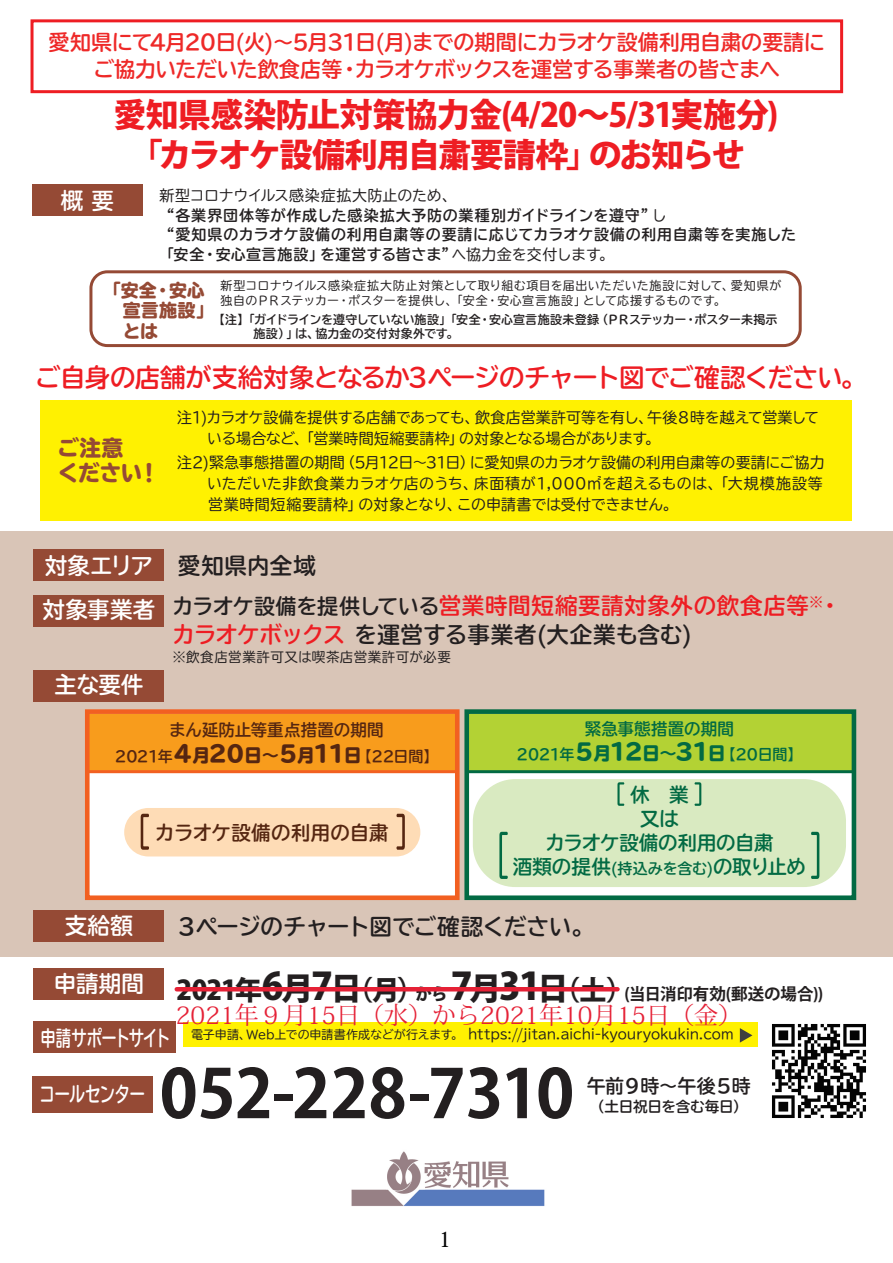
<style>
.page{position:relative;width:893px;height:1263px;background:#fff}
.page>*{position:absolute;margin:0;border:0;box-sizing:border-box;transform-origin:0 0}
.t1{font:700 66.6px "Koz Go Pr 6 N";letter-spacing:-.005em;color:#231f20}
.t2{font:800 33px/39.6px "Koz Go Pr 6 N";letter-spacing:-.03em;color:#ee1d23;text-align:center}
.t3{font:800 27px "Koz Go Pr 6 N";letter-spacing:-.04em;color:#231f20}
.t4{font:700 25.5px "TBUDR Go Std";letter-spacing:-.04em;color:#ee1d23}
.t5{font:24px "Koz Min Pr 6 N";color:#e52136}
.t6{font:700 22.5px/28.5px "TBUDR Go Std";letter-spacing:.02em;color:#ee1d23}
.t7{font:700 22.5px "TBUDR Go Std";letter-spacing:-.01em;color:#231f20}
.t8{font:700 22.5px "TBUDR Go Std";letter-spacing:.005em;color:#fff}
.t9{font:800 21.9px/24.6px "TBUDR Go Std";letter-spacing:-.01em;color:#954a35}
.t10{font:700 21px/27px "TBUDR Go Std";letter-spacing:-.02em;color:#ee2928;text-align:center}
.t11{font:700 21px "TBUDR Go Std";letter-spacing:-.06em;color:#fff;scale:.75 1}
.t12{font:500 21px "Koz Min Pr 6 N";color:#030303}
.t13{font:700 19.5px/24px "TBUDR Go Std";letter-spacing:-.015em;color:#026a43;text-align:center}
.t14{font:700 19.5px "TBUDR Go Std";letter-spacing:.01em;color:#552611}
.t15{font:700 19.05px "TBUDR Go Std";letter-spacing:-.075em;color:#231f20}
.t16{font:800 18px/20.2px "TBUDR Go Std";letter-spacing:.005em;color:#954a35}
.t17{font:700 16.5px "Koz Go Pr 6 N";letter-spacing:-.005em;color:#231f20}
.t18{font:700 16.5px "TBUDR Go Std";color:#552611}
.t19{font:700 16.5px "TBUDR Go Std";letter-spacing:.01em;color:#026a43}
.t20{font:15px/21px "TBUDR Go Std";letter-spacing:-.005em;color:#231f20}
.t21{font:700 15px/19.5px "TBUDR Go Std";letter-spacing:.045em;color:#231f20}
.t22{font:700 15px "TBUDR Go Std";letter-spacing:-.05em;color:#552611}
.t23{font:700 15px "TBUDR Go Std";letter-spacing:-.045em;color:#026a43}
.t24{font:700 14.55px "TBUDR Go Std";letter-spacing:-.02em;color:#231f20}
.t25{font:13.5px "TBUDR Go Std";letter-spacing:.005em;color:#231f20}
.t26{font:13.5px "TBUDR Go Std";letter-spacing:.03em;color:#231f20}
.t27{font:12px/15px "TBUDR Go Std";letter-spacing:.025em;color:#231f20}
.t28{font:700 12px/13.5px "TBUDR Go Std";letter-spacing:-.005em;color:#231f20}
.s1{font-weight:400}
.s2{font-size:21px;color:#231f20}
.s3{color:#231f20}
.s4{font-weight:800;font-size:22.5px}
.s5{font-weight:800;font-size:18px}
.s6{font-size:15px}
.s7{font-size:37.5px}
.s8{font-size:31.5px}
.s9{font-size:16.5px}
.s10{font-weight:800;font-size:37.5px}
.s11{font-weight:800;font-size:31.5px}
.s12{font-weight:800;font-size:27px}
.s13{font-weight:700;font-size:21px;color:#fff}
.s14{font-size:12px}
</style>
<div class="page">
<div style="left:0;top:531px;width:893px;height:425px;background:#d9c5b7"></div>
<div style="left:40px;top:400px;width:811px;height:121px;background:#fff101"></div>
<div style="left:89px;top:270px;width:713px;height:77px;border:3px solid #954a35;border-radius:16px"></div>
<img style="left:351px;top:1151px;width:194px;height:55px">
<div style="left:33px;top:1076px;width:120px;height:36px;background:#954a35"></div>
<div style="left:32px;top:185px;width:110px;height:31px;background:#954a35"></div>
<div style="left:34px;top:910px;width:130px;height:32px;background:#954a35"></div>
<div style="left:34px;top:968px;width:130px;height:32px;background:#954a35"></div>
<div style="left:34px;top:549px;width:130px;height:31px;background:#954a35"></div>
<div style="left:34px;top:595px;width:130px;height:32px;background:#954a35"></div>
<div style="left:31px;top:19px;width:812px;height:74px;border:3px solid #ee1d23"></div>
<div style="left:87px;top:714px;width:370px;height:183px;background:#fff"></div>
<div style="left:467px;top:714px;width:385px;height:183px;background:#fff"></div>
<div style="left:467px;top:714px;width:385px;height:58px;background:#b3d234"></div>
<div style="left:87px;top:714px;width:370px;height:58px;background:#f89c1c"></div>
<div style="left:124px;top:808px;width:296px;height:48px;background:#fedcb6;border-radius:24px"></div>
<div style="left:473px;top:779px;width:373px;height:108px;background:#d9eac1;border-radius:42px"></div>
<div style="left:464px;top:709px;width:392px;height:191px;border:5px solid #026a43"></div>
<div style="left:34px;top:670px;width:130px;height:31px;background:#954a35"></div>
<div style="left:85px;top:709px;width:375px;height:191px;border:5px solid #f26021"></div>
<hr style="left:87px;top:770px;width:370px;height:3px;background:#f26021">
<hr style="left:467px;top:770px;width:387px;height:3px;background:#026a43">
<div style="left:33px;top:1021px;width:143px;height:31px;background:#954a35"></div>
<div style="left:183px;top:1022px;width:574px;height:25px;background:#fff101"></div>
<svg style="left:740px;top:1028px;width:12px;height:15px"></svg>
<img style="left:772px;top:1024px;width:94px;height:94px">
<svg style="left:499px;top:832px;width:9px;height:47px"></svg>
<svg style="left:811px;top:832px;width:8px;height:47px"></svg>
<svg style="left:141px;top:814px;width:8px;height:36px"></svg>
<svg style="left:396px;top:814px;width:9px;height:36px"></svg>
<svg style="left:617px;top:782px;width:7px;height:24px"></svg>
<svg style="left:695px;top:782px;width:6px;height:24px"></svg>
<hr style="left:177px;top:987px;width:440px;height:4px;background:#e52136">
<h3 class="t10" style="left:49px;top:28px;width:778px">愛知県にて4月20日(火)～5月31日(月)までの期間にカラオケ設備利用自粛の要請にご協力いただいた飲食店等・カラオケボックスを運営する事業者の皆さまへ</h3>
<h2 class="t2" style="left:113px;top:96px;width:666px">愛知県感染防止対策協力金(4/20～5/31実施分)「カラオケ設備利用自粛要請枠」のお知らせ</h2>
<p class="t21" style="left:160px;top:186px;width:638px"><span class="s1">新型コロナウイルス感染症拡大防止のため、<br></span>“各業界団体等が作成した感染拡大予防の業種別ガイドラインを遵守”<span class="s1">し<br></span>“愛知県のカラオケ設備の利用自粛等の要請に応じてカラオケ設備の利用自粛等を実施した「安全・安心宣言施設」を運営する皆さま”<span class="s1">へ協力金を交付します。</span></p>
<h3 class="t8" style="left:61px;top:182px;width:55px">概 要</h3>
<p class="t16" style="left:123px;top:281px;width:92px;text-indent:-19px">「安全・安心宣言施設」とは</p>
<p class="t27" style="left:221px;top:278px;width:562px">新型コロナウイルス感染症拡大防止対策として取り組む項目を届出いただいた施設に対して、愛知県が独自のＰＲステッカー・ポスターを提供し、「安全・安心宣言施設」として応援するものです。</p>
<p class="t28" style="left:213px;top:313px;width:566px">【注】「ガイドラインを遵守していない施設」「安全・安心宣言施設未登録（ＰＲステッカー・ポスター未掲示　　　 施設）」は、協力金の交付対象外です。</p>
<h3 class="t4" style="left:35px;top:357px;width:833px">ご自身の店舗が支給対象となるか3ページのチャート図でご確認ください。</h3>
<h3 class="t9" style="left:58px;top:436px;width:104px">ご注意<br>ください！</h3>
<h3 class="t8" style="left:45px;top:547px;width:110px">対象エリア</h3>
<h3 class="t8" style="left:42px;top:591px;width:114px">対象事業者</h3>
<h3 class="t8" style="left:54px;top:666px;width:90px">主な要件</h3>
<p class="t20" style="left:177px;top:406px;width:643px">注1)カラオケ設備を提供する店舗であっても、飲食店営業許可等を有し、午後８時を越えて営業して　　いる場合など、「営業時間短縮要請枠」の対象となる場合があります。</p>
<p class="t20" style="left:177px;top:451px;width:649px;text-align:justify">注2)緊急事態措置の期間（5月12日～31日）に愛知県のカラオケ設備の利用自粛等の要請にご協力　　いただいた非飲食業カラオケ店のうち、床面積が1,000㎡を超えるものは、「大規模施設等　　営業時間短縮要請枠」の対象となり、この申請書では受付できません。</p>
<h3 class="t7" style="left:178px;top:547px;width:139px">愛知県内全域</h3>
<h3 class="t6" style="left:172px;top:592px;width:671px"><span class="s2">カラオケ設備を提供している</span>営業時間短縮要請対象外の飲食店等<sup>※</sup>・カラオケボックス <span class="s3">を運営する事業者(大企業も含む)</span></h3>
<p class="t26" style="left:172px;top:646px;width:280px">※飲食店営業許可又は喫茶店営業許可が必要</p>
<p class="t18" style="left:169px;top:717px;width:216px">まん延防止等重点措置の期間</p>
<p class="t22" style="left:115px;top:744px;width:325px">2021年<span class="s4">４</span><span class="s5">月</span><span class="s4">20</span><span class="s5">日～</span><span class="s4">５</span><span class="s5">月</span><span class="s4">11</span><span class="s5">日</span>【22日間】</p>
<h3 class="t14" style="left:155px;top:817px;width:235px">カラオケ設備の利用の自粛</h3>
<p class="t19" style="left:585px;top:715px;width:151px">緊急事態措置の期間</p>
<p class="t23" style="left:517px;top:742px;width:287px">2021年<span class="s4">５</span><span class="s5">月</span><span class="s4">12</span><span class="s5">日～</span><span class="s4">31</span><span class="s5">日</span>【20日間】</p>
<h3 class="t13" style="left:630px;top:783px;width:60px">休　業又は</h3>
<h3 class="t13" style="left:513px;top:831px;width:295px">カラオケ設備の利用の自粛<br>酒類の提供<span class="s6">(持込みを含む)</span>の取り止め</h3>
<h3 class="t8" style="left:65px;top:907px;width:70px">支給額</h3>
<h3 class="t8" style="left:54px;top:965px;width:92px">申請期間</h3>
<h3 class="t7" style="left:178px;top:908px;width:418px">3ページのチャート図でご確認ください。</h3>
<h3 class="t3" style="left:176px;top:974px;width:273px">2021年<span class="s7">6</span><span class="s8">月</span><span class="s7">7</span><span class="s8">日</span>（月）<span class="s9">から</span></h3>
<p class="t17" style="left:451px;top:984px;width:374px"><span class="s10">7</span><span class="s11">月</span><span class="s10">31</span><span class="s11">日</span><span class="s12">（土）</span>(当日消印有効(郵送の場合))</p>
<h3 class="t5" style="left:176px;top:1002px;width:568px">2021年９月15日（水）から2021年10月15日（金）</h3>
<p class="t25" style="left:41px;top:1023px;width:695px"><span class="s13">申請サポートサイト</span> <span class="s14">電子申請、Web上での申請書作成などが行えます。</span> https://jitan.aichi-kyouryokukin.com</p>
<h1 class="t1" style="left:160px;top:1056px;width:416px">052-228-7310</h1>
<h3 class="t11" style="left:40px;top:1077px;width:142px">コールセンター</h3>
<p class="t15" style="left:587px;top:1070px;width:166px">午前９時～午後５時</p>
<p class="t24" style="left:590px;top:1094px;width:159px">（土日祝日を含む毎日）</p>
<h3 class="t12" style="left:438px;top:1228px;width:14px">1</h3>
</div>
